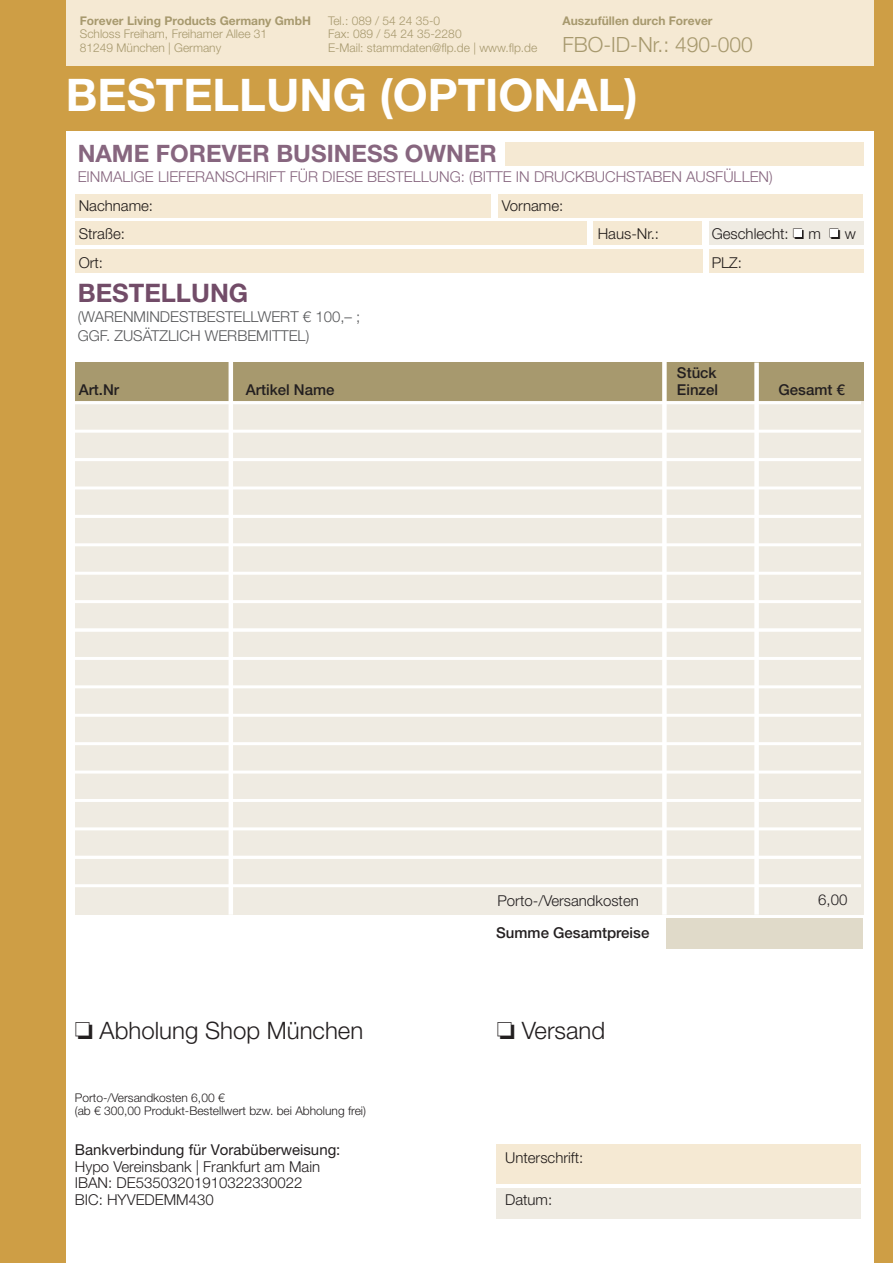
<style>
.page{position:relative;width:893px;height:1263px;background:#ce9e45}
.page>*{position:absolute;margin:0;border:0;box-sizing:border-box;transform-origin:0 0}
.t1{font:700 45px "Helvetica Neue LT Pro";color:#fff}
.t2{font:700 25.5px "Helvetica Neue LT Pro";color:#724c68}
.t3{font:300 24px "Helvetica Neue LT Pro";color:#231f20}
.t4{font:700 24px "Helvetica Neue LT Pro";color:#87667f}
.t5{font:300 21px "Helvetica Neue LT Pro";color:#a7996e}
.t6{font:300 15px/16.5px "Helvetica Neue LT Pro";color:#231f20}
.t7{font:300 15px "Helvetica Neue LT Pro";color:#87667f}
.t8{font:300 15px/19.5px "Helvetica Neue LT Pro";color:#57585a}
.t9{font:500 15px "Helvetica Neue LT Pro";color:#231f20}
.t10{font:15px "Helvetica Neue LT Pro";color:#231f20}
.t11{font:300 12px/13.5px "Helvetica Neue LT Pro";color:#a7996e}
.t12{font:300 12px/13.5px "Helvetica Neue LT Pro";color:#231f20}
.t13{font:700 12px "Helvetica Neue LT Pro";color:#a7996e}
</style>
<div class="page">
<div style="left:66px;top:131px;width:808px;height:1132px;background:#fff"></div>
<div style="left:498px;top:194px;width:365px;height:24px;background:#f5e9d3"></div>
<div style="left:505px;top:142px;width:358px;height:23px;background:#f5e9d3"></div>
<div style="left:709px;top:222px;width:154px;height:23px;background:#efebe2"></div>
<div style="left:593px;top:222px;width:109px;height:23px;background:#f5e9d3"></div>
<div style="left:709px;top:249px;width:154px;height:24px;background:#f5e9d3"></div>
<div style="left:830px;top:229px;width:8px;height:8px;background:#fff"></div>
<div style="left:794px;top:229px;width:8px;height:8px;background:#fff"></div>
<div style="left:75px;top:221px;width:512px;height:24px;background:#f5e9d3"></div>
<div style="left:75px;top:249px;width:627px;height:24px;background:#f5e9d3"></div>
<div style="left:75px;top:194px;width:416px;height:23px;background:#f5e9d3"></div>
<div style="left:75px;top:363px;width:788px;height:38px;background:#a7996e"></div>
<div style="left:496px;top:1144px;width:365px;height:40px;background:#f5e9d3"></div>
<div style="left:496px;top:1188px;width:365px;height:31px;background:#efebe2"></div>
<div style="left:75px;top:401px;width:788px;height:514px;background:#efebe2"></div>
<hr style="left:229px;top:359px;width:4px;height:556px;background:#fff">
<div style="left:662px;top:361px;width:5px;height:554px;background:#fff"></div>
<div style="left:754px;top:363px;width:5px;height:552px;background:#fff"></div>
<hr style="left:75px;top:401px;width:786px;height:3px;background:#fff">
<hr style="left:75px;top:430px;width:786px;height:3px;background:#fff">
<hr style="left:75px;top:657px;width:786px;height:3px;background:#fff">
<hr style="left:75px;top:543px;width:786px;height:3px;background:#fff">
<hr style="left:75px;top:770px;width:786px;height:3px;background:#fff">
<hr style="left:75px;top:486px;width:786px;height:3px;background:#fff">
<hr style="left:75px;top:714px;width:786px;height:3px;background:#fff">
<hr style="left:75px;top:600px;width:786px;height:3px;background:#fff">
<hr style="left:75px;top:827px;width:786px;height:3px;background:#fff">
<hr style="left:75px;top:458px;width:786px;height:3px;background:#fff">
<hr style="left:75px;top:685px;width:786px;height:3px;background:#fff">
<hr style="left:75px;top:572px;width:786px;height:3px;background:#fff">
<hr style="left:75px;top:799px;width:786px;height:3px;background:#fff">
<hr style="left:75px;top:515px;width:786px;height:3px;background:#fff">
<hr style="left:75px;top:884px;width:786px;height:3px;background:#fff">
<hr style="left:75px;top:742px;width:786px;height:3px;background:#fff">
<hr style="left:75px;top:628px;width:786px;height:3px;background:#fff">
<hr style="left:75px;top:856px;width:786px;height:3px;background:#fff">
<div style="left:667px;top:918px;width:196px;height:31px;background:#e0dac9"></div>
<div style="left:66px;top:0;width:808px;height:66px;background:#f5e9d3"></div>
<p class="t13" style="left:80px;top:13px;width:233px">Forever Living Products Germany GmbH</p>
<p class="t11" style="left:80px;top:27px;width:189px">Schloss Freiham, Freihamer Allee 31<br>81249 München | Germany</p>
<p class="t11" style="left:328px;top:14px;width:211px">Tel.: 089 / 54 24 35-0<br>Fax: 089 / 54 24 35-2280<br>E-Mail: stammdaten@flp.de | www.flp.de</p>
<p class="t13" style="left:563px;top:13px;width:152px">Auszufüllen durch Forever</p>
<h3 class="t5" style="left:563px;top:32px;width:192px">FBO-ID-Nr.: 490-000</h3>
<h1 class="t1" style="left:66px;top:67px;width:573px">BESTELLUNG (OPTIONAL)</h1>
<h3 class="t4" style="left:78px;top:139px;width:421px">NAME FOREVER BUSINESS OWNER</h3>
<p class="t7" style="left:78px;top:167px;width:697px">EINMALIGE LIEFERANSCHRIFT FÜR DIESE BESTELLUNG: (BITTE IN DRUCKBUCHSTABEN AUSFÜLLEN)</p>
<p class="t6" style="left:79px;top:197px;width:76px">Nachname:</p>
<p class="t6" style="left:502px;top:197px;width:63px">Vorname:</p>
<p class="t6" style="left:79px;top:225px;width:48px">Straße:</p>
<p class="t6" style="left:598px;top:225px;width:63px">Haus-Nr.:</p>
<p class="t6" style="left:712px;top:225px;width:146px">Geschlecht: □ m □ w</p>
<p class="t6" style="left:79px;top:254px;width:26px">Ort:</p>
<p class="t6" style="left:712px;top:254px;width:32px">PLZ:</p>
<h2 class="t2" style="left:78px;top:278px;width:172px">BESTELLUNG</h2>
<p class="t8" style="left:78px;top:306px;width:284px">(WARENMINDESTBESTELLWERT € 100,– ;<br>GGF. ZUSÄTZLICH WERBEMITTEL)</p>
<p class="t9" style="left:677px;top:364px;width:41px">Stück</p>
<p class="t9" style="left:79px;top:381px;width:42px">Art.Nr</p>
<p class="t9" style="left:246px;top:381px;width:90px">Artikel Name</p>
<p class="t9" style="left:677px;top:381px;width:43px">Einzel</p>
<p class="t9" style="left:778px;top:381px;width:68px">Gesamt €</p>
<p class="t6" style="left:497px;top:892px;width:143px">Porto-/Versandkosten</p>
<p class="t6" style="left:818px;top:891px;width:31px">6,00</p>
<p class="t9" style="left:496px;top:924px;width:155px">Summe Gesamtpreise</p>
<h3 class="t3" style="left:75px;top:1015px;width:290px">□ Abholung Shop München</h3>
<h3 class="t3" style="left:497px;top:1015px;width:110px">□ Versand</h3>
<p class="t12" style="left:75px;top:1090px;width:293px">Porto-/Versandkosten 6,00 €<br>(ab € 300,00 Produkt-Bestellwert bzw. bei Abholung frei)</p>
<p class="t10" style="left:75px;top:1141px;width:267px">Bankverbindung für Vorabüberweisung:</p>
<p class="t6" style="left:75px;top:1158px;width:247px">Hypo Vereinsbank | Frankfurt am Main<br>IBAN: DE53503201910322330022<br>BIC: HYVEDEMM430</p>
<p class="t6" style="left:505px;top:1149px;width:80px">Unterschrift:</p>
<p class="t6" style="left:505px;top:1191px;width:49px">Datum:</p>
</div>
